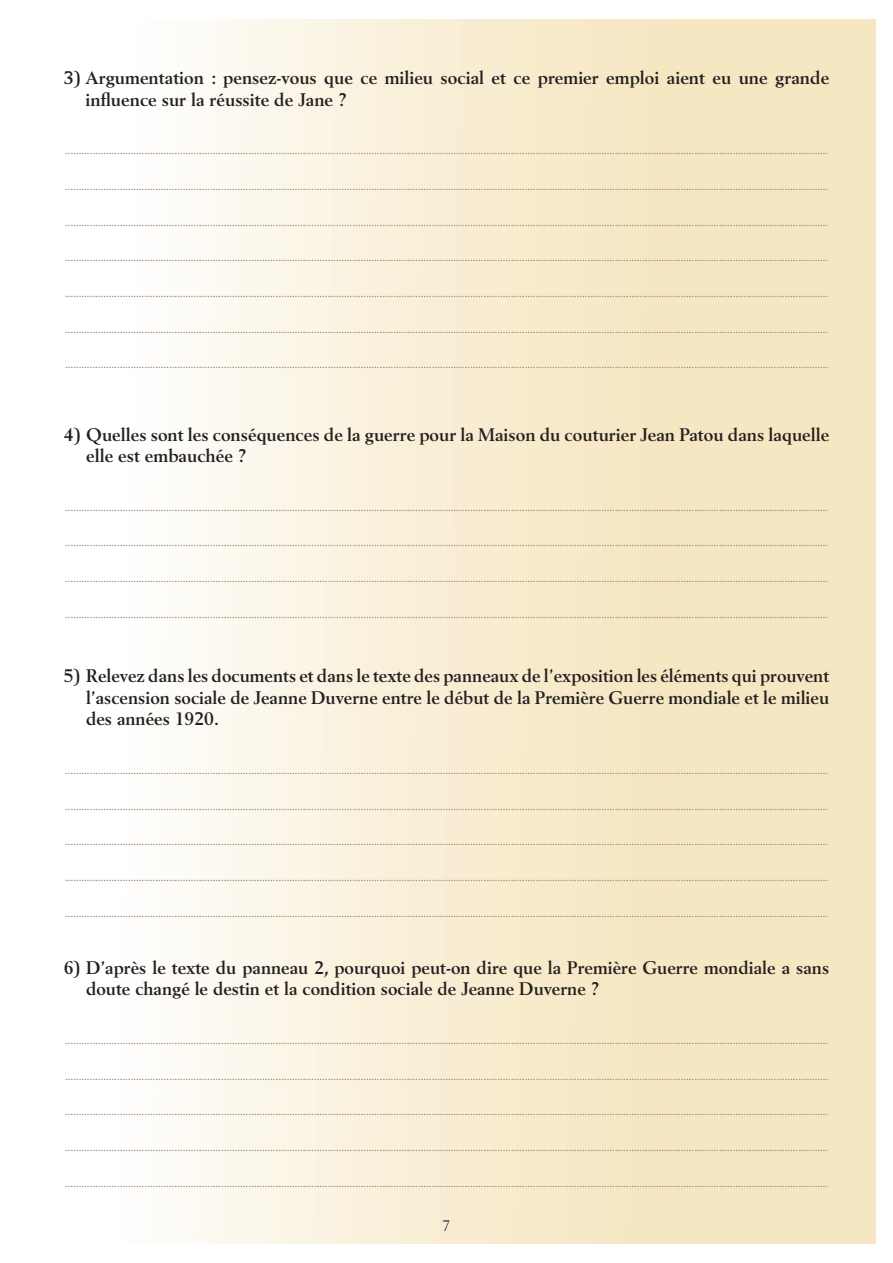
<style>
.page{position:relative;width:893px;height:1263px;background:#fff}
.page>*{position:absolute;margin:0;border:0;box-sizing:border-box;transform-origin:0 0}
.t1{font:700 18px/21.6px "Berling";color:#231f20}
.t2{font:15px "Berling";color:#231f20}
.t3{font:12px "Minion Pro";color:#9a876c}
</style>
<div class="page">
<div style="left:18px;top:19px;width:857px;height:1225px;background:linear-gradient(to right,#fff,#f4e1b5)"></div>
<h1 class="t1" style="left:86px;top:67px;width:745px;text-indent:-22px">3) Argumentation : pensez-vous que ce milieu social et ce premier emploi aient eu une grande influence sur la réussite de Jane ?</h1>
<p class="t3" style="left:65px;top:143px;width:765px">.......................................................................................................................................................................................................................................................................................</p>
<p class="t3" style="left:65px;top:178px;width:765px">.......................................................................................................................................................................................................................................................................................</p>
<p class="t3" style="left:65px;top:214px;width:765px">.......................................................................................................................................................................................................................................................................................</p>
<p class="t3" style="left:65px;top:250px;width:765px">.......................................................................................................................................................................................................................................................................................</p>
<p class="t3" style="left:65px;top:285px;width:765px">.......................................................................................................................................................................................................................................................................................</p>
<p class="t3" style="left:65px;top:321px;width:765px">.......................................................................................................................................................................................................................................................................................</p>
<p class="t3" style="left:65px;top:357px;width:765px">.......................................................................................................................................................................................................................................................................................</p>
<h1 class="t1" style="left:86px;top:424px;width:745px;text-indent:-22px">4) Quelles sont les conséquences de la guerre pour la Maison du couturier Jean Patou dans laquelle elle est embauchée ?</h1>
<p class="t3" style="left:65px;top:499px;width:765px">.......................................................................................................................................................................................................................................................................................</p>
<p class="t3" style="left:65px;top:535px;width:765px">.......................................................................................................................................................................................................................................................................................</p>
<p class="t3" style="left:65px;top:570px;width:765px">.......................................................................................................................................................................................................................................................................................</p>
<p class="t3" style="left:65px;top:606px;width:765px">.......................................................................................................................................................................................................................................................................................</p>
<h1 class="t1" style="left:86px;top:665px;width:745px;text-align:justify;text-indent:-22px">5) Relevez dans les documents et dans le texte des panneaux de l’exposition les éléments qui prouvent l’ascension sociale de Jeanne Duverne entre le début de la Première Guerre mondiale et le milieu des années 1920.</h1>
<p class="t3" style="left:65px;top:762px;width:765px">.......................................................................................................................................................................................................................................................................................</p>
<p class="t3" style="left:65px;top:798px;width:765px">.......................................................................................................................................................................................................................................................................................</p>
<p class="t3" style="left:65px;top:833px;width:765px">.......................................................................................................................................................................................................................................................................................</p>
<p class="t3" style="left:65px;top:869px;width:765px">.......................................................................................................................................................................................................................................................................................</p>
<p class="t3" style="left:65px;top:905px;width:765px">.......................................................................................................................................................................................................................................................................................</p>
<h1 class="t1" style="left:86px;top:957px;width:745px;text-indent:-22px">6) D’après le texte du panneau 2, pourquoi peut-on dire que la Première Guerre mondiale a sans doute changé le destin et la condition sociale de Jeanne Duverne ?</h1>
<p class="t3" style="left:65px;top:1032px;width:765px">.......................................................................................................................................................................................................................................................................................</p>
<p class="t3" style="left:65px;top:1068px;width:765px">.......................................................................................................................................................................................................................................................................................</p>
<p class="t3" style="left:65px;top:1103px;width:765px">.......................................................................................................................................................................................................................................................................................</p>
<p class="t3" style="left:65px;top:1139px;width:765px">.......................................................................................................................................................................................................................................................................................</p>
<p class="t3" style="left:65px;top:1175px;width:765px">.......................................................................................................................................................................................................................................................................................</p>
<p class="t2" style="left:442px;top:1216px;width:10px">7</p>
</div>
